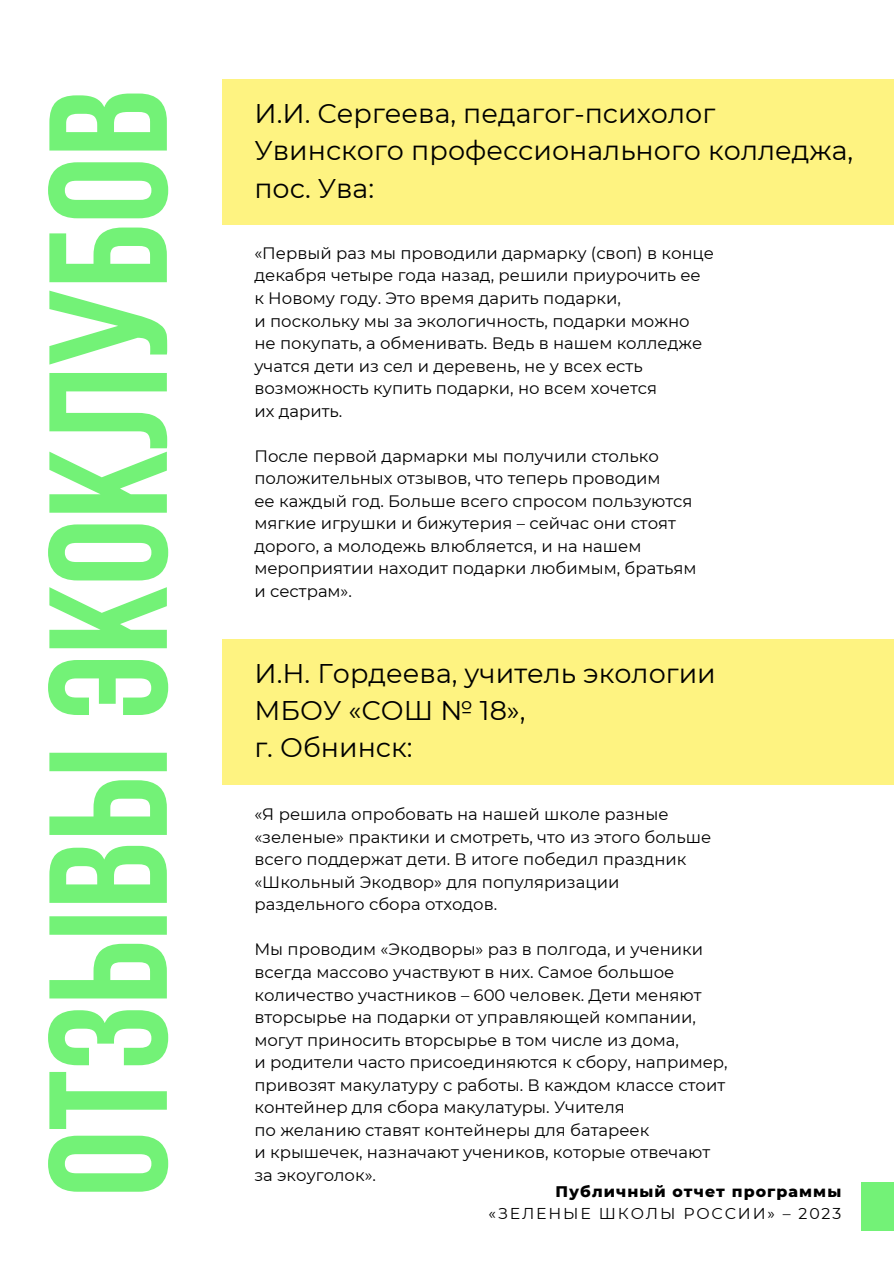
<style>
.page{position:relative;width:894px;height:1264px;background:#fff}
.page>*{position:absolute;margin:0;border:0;box-sizing:border-box;transform-origin:0 0}
.t1{font:167.7px "Bebas Neue Cyrillic";color:#73f277}
.t2{font:27px/37.2px "Montserrat";color:#000}
.t3{font:16.5px/22.5px "Montserrat";color:#000}
.t4{font:15.75px "Montserrat";letter-spacing:.12em;color:#000}
.t5{font:800 15.75px "Montserrat";letter-spacing:.07em;color:#000}
</style>
<div class="page">
<div style="left:222px;top:79px;width:671px;height:146px;background:#fef381"></div>
<div style="left:222px;top:639px;width:671px;height:145px;background:#fef381"></div>
<div style="left:861px;top:1182px;width:32px;height:48px;background:#73f277"></div>
<h1 class="t1" style="left:41px;top:1196px;width:1108px;rotate:-90deg">ОТЗЫВЫЭКОКЛУБОВ</h1>
<h2 class="t2" style="left:254px;top:95px;width:600px">И.И. Сергеева, педагог-психолог<br>Увинского профессионального колледжа, пос. Ува:</h2>
<p class="t3" style="left:254px;top:242px;width:461px">«Первый раз мы проводили дармарку (своп) в конце декабря четыре года назад, решили приурочить ее к Новому году. Это время дарить подарки,<br>и поскольку мы за экологичность, подарки можно не покупать, а обменивать. Ведь в нашем колледже учатся дети из сел и деревень, не у всех есть возможность купить подарки, но всем хочется<br>их дарить.</p>
<p class="t3" style="left:254px;top:444px;width:443px">После первой дармарки мы получили столько положительных отзывов, что теперь проводим<br>ее каждый год. Больше всего спросом пользуются мягкие игрушки и бижутерия – сейчас они стоят дорого, а молодежь влюбляется, и на нашем мероприятии находит подарки любимым, братьям и сестрам».</p>
<h2 class="t2" style="left:254px;top:655px;width:463px">И.Н. Гордеева, учитель экологии<br>МБОУ «СОШ № 18»,<br>г. Обнинск:</h2>
<p class="t3" style="left:254px;top:803px;width:458px">«Я решила опробовать на нашей школе разные «зеленые» практики и смотреть, что из этого больше всего поддержат дети. В итоге победил праздник «Школьный Экодвор» для популяризации раздельного сбора отходов.</p>
<p class="t3" style="left:254px;top:938px;width:474px">Мы проводим «Экодворы» раз в полгода, и ученики всегда массово участвуют в них. Самое большое количество участников – 600 человек. Дети меняют вторсырье на подарки от управляющей компании, могут приносить вторсырье в том числе из дома,<br>и родители часто присоединяются к сбору, например, привозят макулатуру с работы. В каждом классе стоит контейнер для сбора макулатуры. Учителя<br>по желанию ставят контейнеры для батареек<br>и крышечек, назначают учеников, которые отвечают за экоуголок».</p>
<p class="t5" style="left:555px;top:1181px;width:287px">Публичный отчет программы</p>
<p class="t4" style="left:488px;top:1204px;width:354px">«ЗЕЛЕНЫЕ ШКОЛЫ РОССИИ» – 2023</p>
</div>
